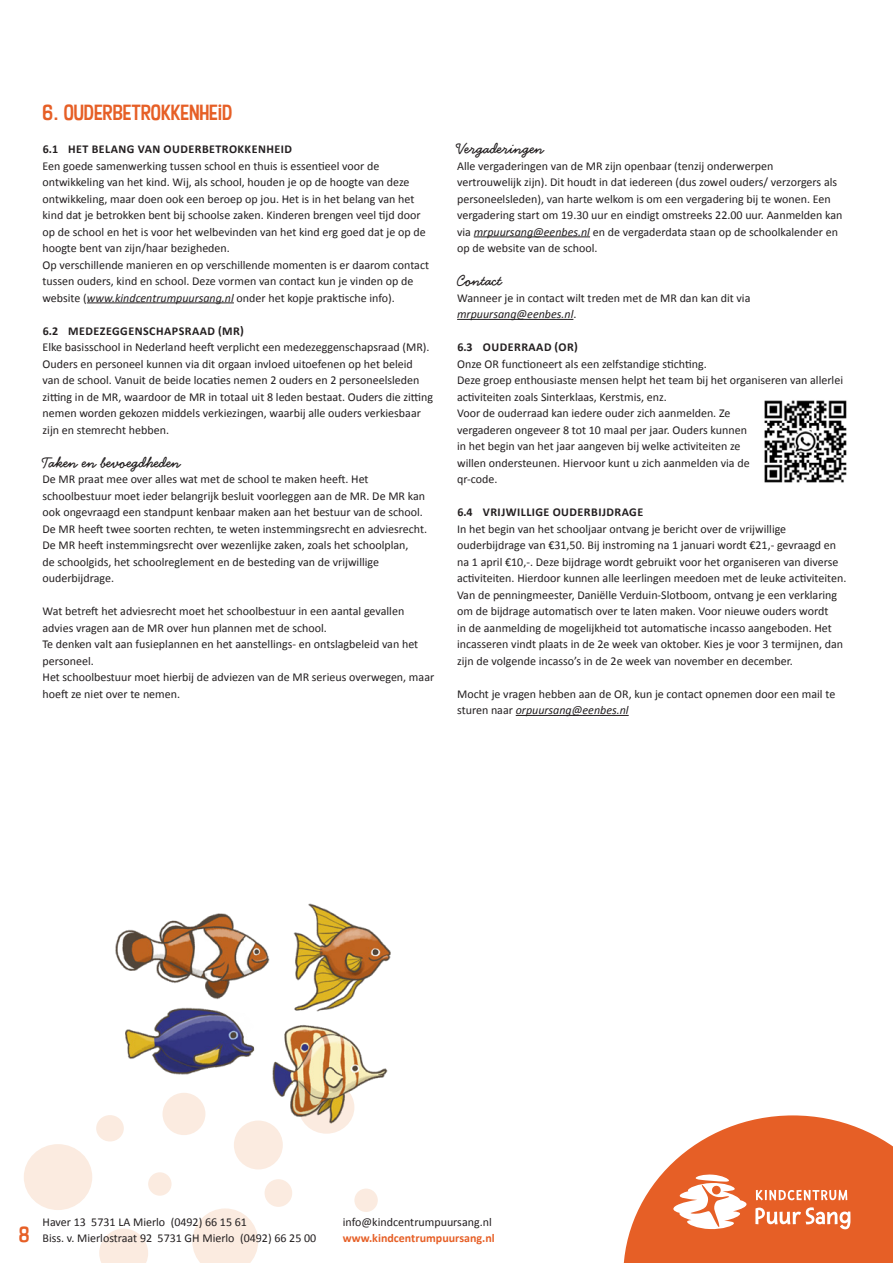
<style>
.page{position:relative;width:893px;height:1263px;background:#fff}
.page>*{position:absolute;margin:0;border:0;box-sizing:border-box;transform-origin:0 0}
.Paginacijfer{font:21px "Kon Tiki JF Aloha";color:#e65f26}
.Tussenkop_Handsome{font:700 16.5px "Handsome Pro";color:#231f20}
.Brood{font:12px/16.5px "Calibri";color:#231f20}
.t1{font:700 12px "Calibri";letter-spacing:.04em;color:#231f20}
.t2{font:700 12px "Calibri";color:#e65f26}
.Brood-2{font:italic 12px "Calibri";color:#231f20}
.s1{font-style:italic}
.s2{font-style:normal}
</style>
<div class="page">
<svg style="left:99px;top:1228px;width:49px;height:35px"></svg>
<div style="left:148px;top:1172px;width:24px;height:24px;background:#fbebe0;border-radius:50%"></div>
<div style="left:96px;top:1115px;width:28px;height:26px;background:#fbebe0;border-radius:50%"></div>
<div style="left:24px;top:1144px;width:68px;height:66px;background:#fbebe0;border-radius:50%"></div>
<div style="left:265px;top:1179px;width:27px;height:28px;background:#fbebe0;border-radius:50%"></div>
<svg style="left:192px;top:1208px;width:66px;height:55px"></svg>
<div style="left:234px;top:1120px;width:49px;height:49px;background:#fbebe0;border-radius:50%"></div>
<div style="left:354px;top:1188px;width:24px;height:24px;background:#fbebe0;border-radius:50%"></div>
<svg style="left:623px;top:1115px;width:270px;height:148px"></svg>
<hr style="left:87px;top:302px;width:147px;height:1px;background:#231f20">
<hr style="left:474px;top:236px;width:116px;height:1px;background:#231f20">
<hr style="left:457px;top:319px;width:116px;height:1px;background:#231f20">
<hr style="left:516px;top:715px;width:113px;height:1px;background:#231f20">
<img style="left:96px;top:903px;width:295px;height:234px">
<img style="left:764px;top:400px;width:83px;height:83px">
<p class="Paginacijfer" style="left:43px;top:99px;width:191px">6. OUDERBETROKKENHEID</p>
<p class="t1" style="left:43px;top:141px;width:251px">6.1 HET BELANG VAN OUDERBETROKKENHEID</p>
<p class="Brood" style="left:43px;top:157px;width:385px">Een goede samenwerking tussen school en thuis is essentieel voor de ontwikkeling van het kind. Wij, als school, houden je op de hoogte van deze ontwikkeling, maar doen ook een beroep op jou. Het is in het belang van het kind dat je betrokken bent bij schoolse zaken. Kinderen brengen veel tijd door op de school en het is voor het welbevinden van het kind erg goed dat je op de hoogte bent van zijn/haar bezigheden.</p>
<p class="Brood" style="left:43px;top:256px;width:388px">Op verschillende manieren en op verschillende momenten is er daarom contact tussen ouders, kind en school. Deze vormen van contact kun je vinden op de website (<span class="s1">www.kindcentrumpuursang.nl</span> onder het kopje praktische info).</p>
<p class="t1" style="left:43px;top:322px;width:202px">6.2 MEDEZEGGENSCHAPSRAAD (MR)</p>
<p class="Brood" style="left:43px;top:338px;width:392px">Elke basisschool in Nederland heeft verplicht een medezeggenschapsraad (MR).<br>Ouders en personeel kunnen via dit orgaan invloed uitoefenen op het beleid<br>van de school. Vanuit de beide locaties nemen 2 ouders en 2 personeelsleden zitting in de MR, waardoor de MR in totaal uit 8 leden bestaat. Ouders die zitting nemen worden gekozen middels verkiezingen, waarbij alle ouders verkiesbaar zijn en stemrecht hebben.</p>
<p class="Tussenkop_Handsome" style="left:43px;top:452px;width:140px">Taken en bevoegdheden</p>
<p class="Brood" style="left:43px;top:470px;width:386px">De MR praat mee over alles wat met de school te maken heeft. Het schoolbestuur moet ieder belangrijk besluit voorleggen aan de MR. De MR kan ook ongevraagd een standpunt kenbaar maken aan het bestuur van de school.<br>De MR heeft twee soorten rechten, te weten instemmingsrecht en adviesrecht.<br>De MR heeft instemmingsrecht over wezenlijke zaken, zoals het schoolplan,<br>de schoolgids, het schoolreglement en de besteding van de vrijwillige ouderbijdrage.</p>
<p class="Brood" style="left:43px;top:602px;width:363px">Wat betreft het adviesrecht moet het schoolbestuur in een aantal gevallen advies vragen aan de MR over hun plannen met de school.</p>
<p class="Brood" style="left:43px;top:635px;width:377px">Te denken valt aan fusieplannen en het aanstellings- en ontslagbeleid van het personeel.</p>
<p class="Brood" style="left:43px;top:668px;width:393px">Het schoolbestuur moet hierbij de adviezen van de MR serieus overwegen, maar hoeft ze niet over te nemen.</p>
<p class="Tussenkop_Handsome" style="left:457px;top:139px;width:88px">Vergaderingen</p>
<p class="Brood" style="left:457px;top:157px;width:387px">Alle vergaderingen van de MR zijn openbaar (tenzij onderwerpen<br>vertrouwelijk zijn). Dit houdt in dat iedereen (dus zowel ouders/ verzorgers als personeelsleden), van harte welkom is om een vergadering bij te wonen. Een vergadering start om 19.30 uur en eindigt omstreeks 22.00 uur. Aanmelden kan via <span class="s1">mrpuursang@eenbes.nl</span> en de vergaderdata staan op de schoolkalender en op de website van de school.</p>
<p class="Tussenkop_Handsome" style="left:457px;top:271px;width:46px">Contact</p>
<p class="Brood" style="left:457px;top:289px;width:295px">Wanneer je in contact wilt treden met de MR dan kan dit via</p>
<p class="Brood-2" style="left:457px;top:306px;width:121px">mrpuursang@eenbes.nl<span class="s2">.</span></p>
<p class="t1" style="left:457px;top:339px;width:122px">6.3 OUDERRAAD (OR)</p>
<p class="Brood" style="left:457px;top:355px;width:251px">Onze OR functioneert als een zelfstandige stichting.</p>
<p class="Brood" style="left:457px;top:371px;width:387px">Deze groep enthousiaste mensen helpt het team bij het organiseren van allerlei activiteiten zoals Sinterklaas, Kerstmis, enz.</p>
<p class="Brood" style="left:457px;top:404px;width:294px">Voor de ouderraad kan iedere ouder zich aanmelden. Ze vergaderen ongeveer 8 tot 10 maal per jaar. Ouders kunnen in het begin van het jaar aangeven bij welke activiteiten ze willen ondersteunen. Hiervoor kunt u zich aanmelden via de qr-code.</p>
<p class="t1" style="left:457px;top:504px;width:187px">6.4 VRIJWILLIGE OUDERBIJDRAGE</p>
<p class="Brood" style="left:457px;top:520px;width:391px">In het begin van het schooljaar ontvang je bericht over de vrijwillige ouderbijdrage van €31,50. Bij instroming na 1 januari wordt €21,- gevraagd en na 1 april €10,-. Deze bijdrage wordt gebruikt voor het organiseren van diverse activiteiten. Hierdoor kunnen alle leerlingen meedoen met de leuke activiteiten.</p>
<p class="Brood" style="left:457px;top:586px;width:388px">Van de penningmeester, Daniëlle Verduin-Slotboom, ontvang je een verklaring om de bijdrage automatisch over te laten maken. Voor nieuwe ouders wordt<br>in de aanmelding de mogelijkheid tot automatische incasso aangeboden. Het incasseren vindt plaats in de 2e week van oktober. Kies je voor 3 termijnen, dan zijn de volgende incasso’s in de 2e week van november en december.</p>
<p class="Brood" style="left:457px;top:685px;width:380px">Mocht je vragen hebben aan de OR, kun je contact opnemen door een mail te sturen naar <span class="s1">orpuursang@eenbes.nl</span></p>
<p class="Paginacijfer" style="left:19px;top:1221px;width:12px">8</p>
<p class="Brood" style="left:43px;top:1213px;width:275px">Haver 13 5731 LA Mierlo (0492) 66 15 61<br>Biss. v. Mierlostraat 92 5731 GH Mierlo (0492) 66 25 00</p>
<p class="Brood" style="left:343px;top:1213px;width:150px">info@kindcentrumpuursang.nl</p>
<p class="t2" style="left:343px;top:1230px;width:153px">www.kindcentrumpuursang.nl</p>
</div>
